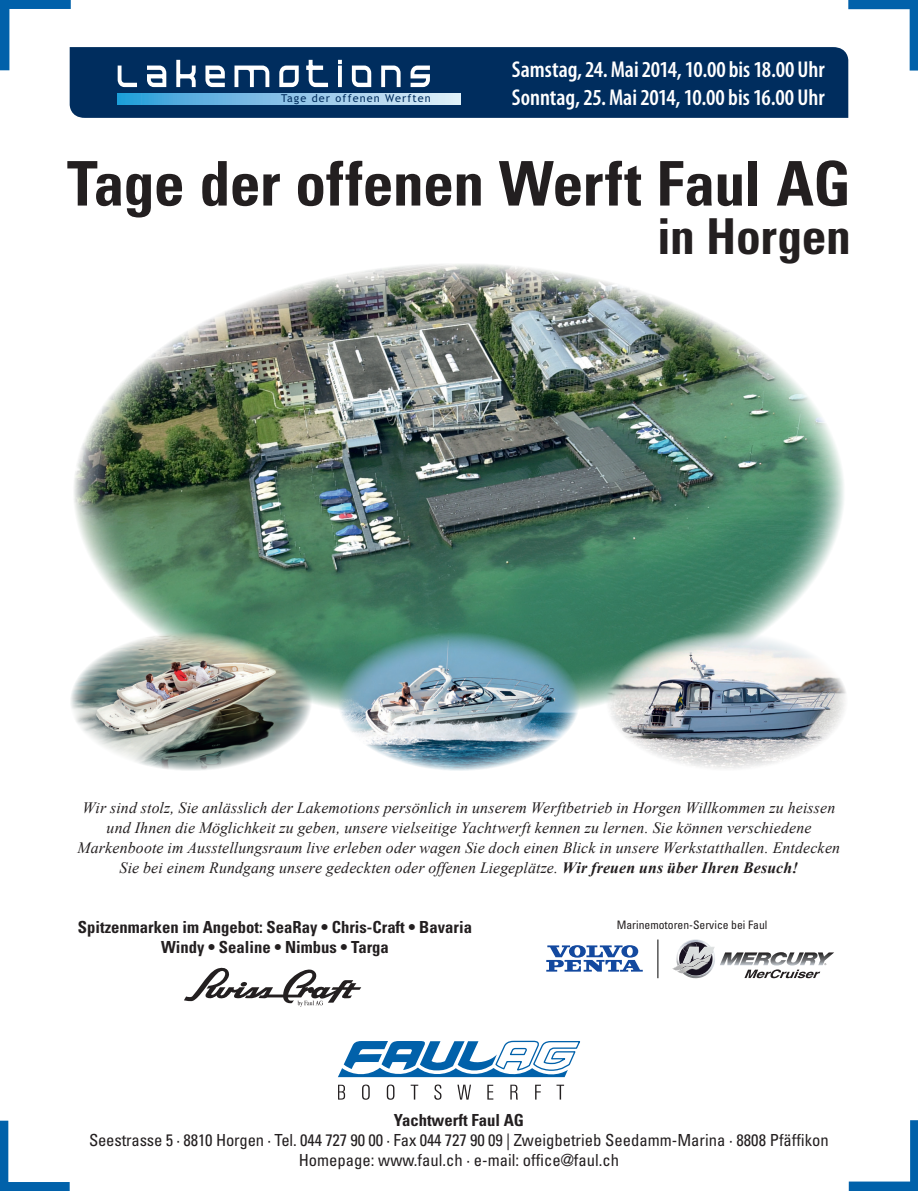
<style>
.page{position:relative;width:918px;height:1191px;background:#fff}
.page>*{position:absolute;margin:0;border:0;box-sizing:border-box;transform-origin:0 0}
.t1{font:700 condensed 61.6px "Univers LT";letter-spacing:-.01em;color:#231f20}
.t2{font:700 condensed 49.52px "Univers LT";letter-spacing:-.005em;color:#231f20}
.t3{font:600 condensed 22.93px "Myriad Pro";letter-spacing:-.005em;color:#fff}
.t4{font:condensed 16.62px/19.9px "Univers LT";color:#231f20;text-align:center}
.t5{font:700 condensed 16.62px/19.9px "Univers LT";color:#231f20;text-align:center}
.t6{font:italic 15.75px/19.9px "Times New Roman";letter-spacing:.01em;color:#231f20;text-align:center}
.t7{font:condensed 11.72px "Univers LT";color:#231f20}
.t8{font:10.85px "Trebuchet MS";letter-spacing:.1em;color:#002d5e}
.s1{font-weight:700}
</style>
<div class="page">
<svg style="left:0;top:0;width:71px;height:70px"></svg>
<svg style="left:0;top:1120px;width:70px;height:71px"></svg>
<svg style="left:848px;top:0;width:70px;height:71px"></svg>
<svg style="left:849px;top:1120px;width:69px;height:71px"></svg>
<div style="left:70px;top:47px;width:778px;height:71px;background:#002d5e"></div>
<svg style="left:118px;top:93px;width:342px;height:12px;background:#88c4e8"></svg>
<svg style="left:118px;top:66px;width:19px;height:21px"></svg>
<svg style="left:147px;top:66px;width:19px;height:21px"></svg>
<svg style="left:176px;top:60px;width:20px;height:27px"></svg>
<svg style="left:205px;top:66px;width:20px;height:21px"></svg>
<svg style="left:234px;top:66px;width:35px;height:21px"></svg>
<svg style="left:279px;top:66px;width:20px;height:21px"></svg>
<svg style="left:306px;top:60px;width:22px;height:27px"></svg>
<svg style="left:338px;top:60px;width:4px;height:4px"></svg>
<svg style="left:338px;top:66px;width:4px;height:21px"></svg>
<svg style="left:352px;top:66px;width:19px;height:21px"></svg>
<svg style="left:381px;top:66px;width:19px;height:21px"></svg>
<svg style="left:410px;top:66px;width:20px;height:21px"></svg>
<img style="left:74px;top:264px;width:770px;height:445px">
<img style="left:71px;top:631px;width:242px;height:140px">
<img style="left:337px;top:631px;width:244px;height:140px">
<img style="left:605px;top:631px;width:241px;height:138px">
<svg style="left:338px;top:1040px;width:242px;height:37px"></svg>
<svg style="left:338px;top:1084px;width:7px;height:15px"></svg>
<svg style="left:362px;top:1084px;width:8px;height:15px"></svg>
<svg style="left:387px;top:1084px;width:7px;height:15px"></svg>
<svg style="left:411px;top:1084px;width:7px;height:15px"></svg>
<svg style="left:434px;top:1084px;width:7px;height:15px"></svg>
<svg style="left:457px;top:1084px;width:14px;height:15px"></svg>
<svg style="left:487px;top:1084px;width:6px;height:15px"></svg>
<svg style="left:510px;top:1084px;width:8px;height:15px"></svg>
<svg style="left:535px;top:1084px;width:6px;height:15px"></svg>
<svg style="left:556px;top:1084px;width:8px;height:15px"></svg>
<svg style="left:184px;top:967px;width:177px;height:39px"></svg>
<svg style="left:546px;top:945px;width:97px;height:26px"></svg>
<svg style="left:672px;top:939px;width:162px;height:39px"></svg>
<hr style="left:657px;top:939px;width:1px;height:39px;background:#000">
<h3 class="t3" style="left:512px;top:55px;width:314px">Samstag, 24.Mai 2014, 10.00 bis 18.00 Uhr</h3>
<p class="t8" style="left:281px;top:92px;width:151px">Tage der offenen Werften</p>
<h3 class="t3" style="left:512px;top:84px;width:314px">Sonntag, 25.Mai 2014, 10.00 bis 16.00 Uhr</h3>
<h1 class="t1" style="left:67px;top:146px;width:785px">Tage der offenen Werft Faul AG</h1>
<h2 class="t2" style="left:657px;top:206px;width:195px">in Horgen</h2>
<p class="t6" style="left:78px;top:798px;width:764px">Wir sind stolz, Sie anlässlich der Lakemotions persönlich in unserem Werftbetrieb in Horgen Willkommen zu heissen und Ihnen die Möglichkeit zu geben, unsere vielseitige Yachtwerft kennen zu lernen. Sie können verschiedene Markenboote im Ausstellungsraum live erleben oder wagen Sie doch einen Blick in unsere Werkstatthallen. Entdecken Sie bei einem Rundgang unsere gedeckten oder offenen Liegeplätze. <span class="s1">Wir freuen uns über Ihren Besuch!</span></p>
<p class="t5" style="left:78px;top:917px;width:395px">Spitzenmarken im Angebot: SeaRay • Chris-Craft • Bavaria<br>Windy • Sealine • Nimbus • Targa</p>
<p class="t7" style="left:617px;top:917px;width:152px">Marinemotoren-Service bei Faul</p>
<p class="t5" style="left:394px;top:1110px;width:132px">Yachtwerft Faul AG</p>
<p class="t4" style="left:89px;top:1130px;width:741px">Seestrasse 5 · 8810 Horgen · Tel. 044 727 90 00 · Fax 044 727 90 09 | Zweigbetrieb Seedamm-Marina · 8808 Pfäffikon<br>Homepage: www.faul.ch · e-mail: office@faul.ch</p>
</div>
